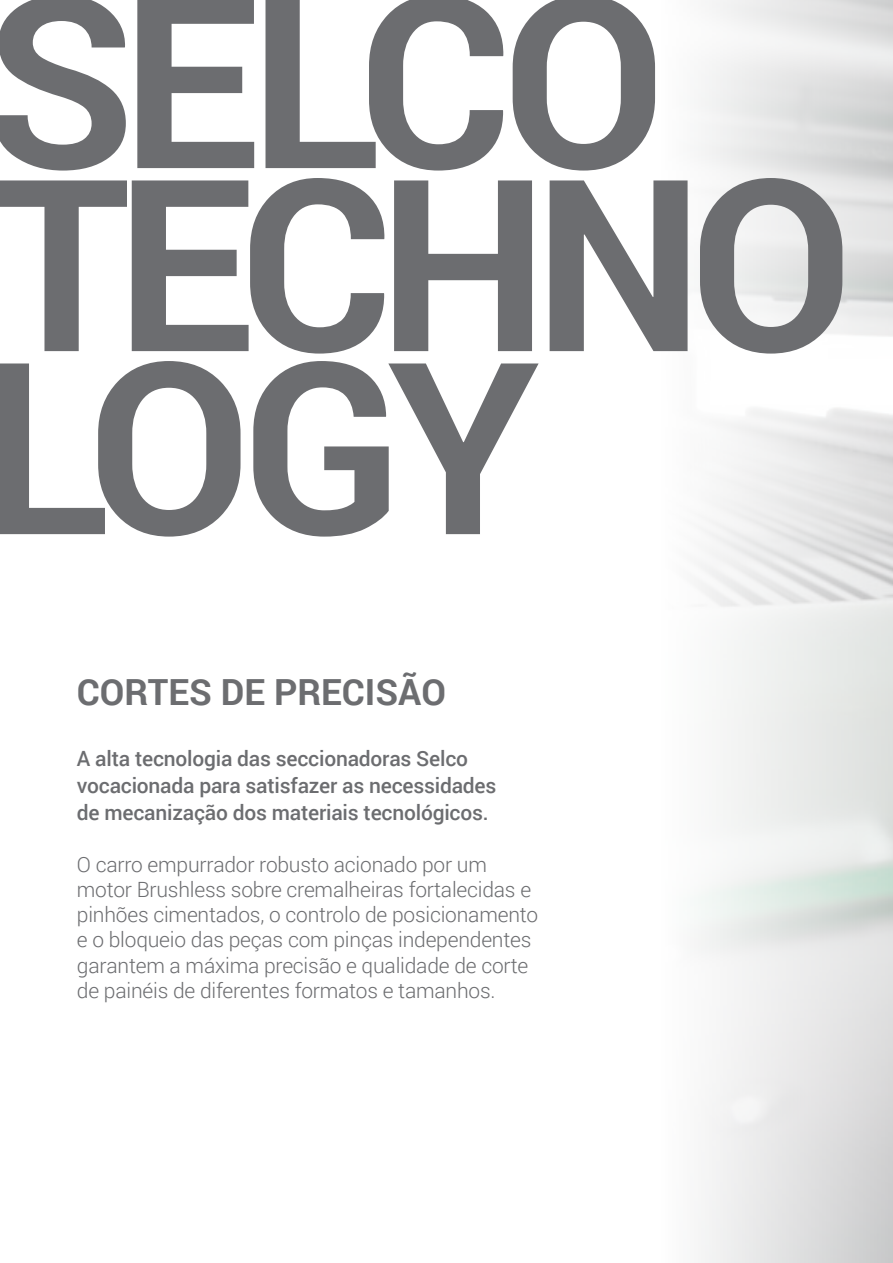
<style>
.page{position:relative;width:893px;height:1263px;background:#fff}
.page>*{position:absolute;margin:0;border:0;box-sizing:border-box;transform-origin:0 0}
.t1{font:700 240px "Roboto";letter-spacing:-.06em;color:#6c6d70}
.t2{font:700 36px "Roboto";color:#6c6d70}
.t3{font:300 21px/25.2px "Roboto";letter-spacing:-.01em;color:#6c6d70}
.t4{font:500 21px/27px "Roboto";letter-spacing:-.01em;color:#6c6d70}
</style>
<div class="page">
<svg style="left:698px;top:0;width:195px;height:1263px;fill:#ebecec"></svg>
<p class="t1" style="left:-16px;top:-87px;width:684px">SELCO</p>
<p class="t1" style="left:-7px;top:96px;width:861px">TECHNO</p>
<p class="t1" style="left:-21px;top:279px;width:562px">LOGY</p>
<p class="t2" style="left:77px;top:666px;width:370px">CORTES DE PRECISÃO</p>
<p class="t4" style="left:77px;top:744px;width:421px">A alta tecnologia das seccionadoras Selco vocacionada para satisfazer as necessidades de mecanização dos materiais tecnológicos.</p>
<p class="t3" style="left:77px;top:851px;width:463px">O carro empurrador robusto acionado por um motor Brushless sobre cremalheiras fortalecidas e pinhões cimentados, o controlo de posicionamento e o bloqueio das peças com pinças independentes garantem a máxima precisão e qualidade de corte de painéis de diferentes formatos e tamanhos.</p>
</div>
